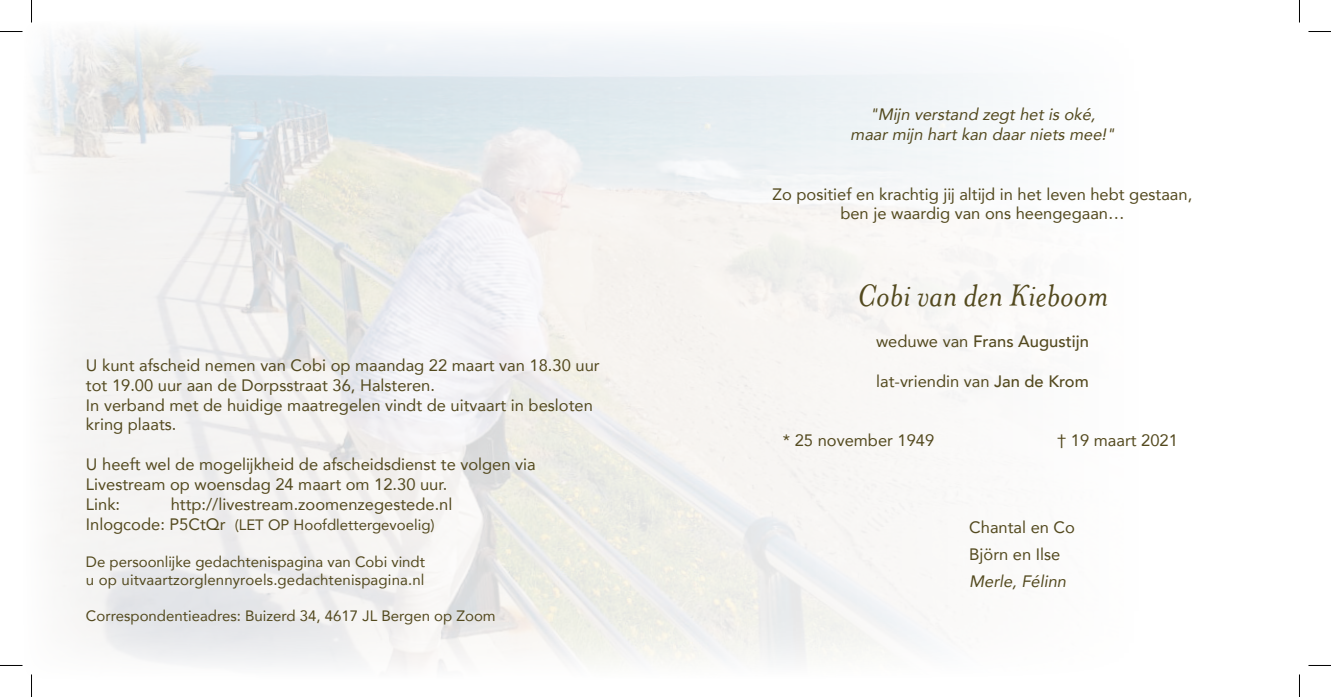
<style>
.page{position:relative;width:1331px;height:697px;background:#fff}
.page>*{position:absolute;margin:0;border:0;box-sizing:border-box;transform-origin:0 0}
.t1{font:italic 36px "Mrs Eaves";color:#53491e}
.t2{font:16.5px/19.8px "Avenir";color:#53491e}
.t3{font:italic 16.5px/19.8px "Avenir";color:#53491e;text-align:center}
.t4{font:500 16.5px "Avenir";color:#53491e}
.t5{font:15px/18px "Avenir";color:#53491e}
.s1{font-size:16.5px}
.s2{font-weight:400}
.s3{font-weight:500}
</style>
<div class="page">
<svg style="left:0;top:31px;width:22px;height:1px"></svg>
<svg style="left:1308px;top:31px;width:22px;height:1px"></svg>
<svg style="left:0;top:665px;width:22px;height:1px"></svg>
<svg style="left:1308px;top:665px;width:22px;height:1px"></svg>
<svg style="left:31px;top:0;width:1px;height:22px"></svg>
<svg style="left:31px;top:674px;width:1px;height:23px"></svg>
<p class="t2" style="left:86px;top:355px;width:515px">U kunt afscheid nemen van Cobi op maandag 22 maart van 18.30 uur tot 19.00 uur aan de Dorpsstraat 36, Halsteren.<br>In verband met de huidige maatregelen vindt de uitvaart in besloten kring plaats.</p>
<p class="t2" style="left:86px;top:454px;width:451px">U heeft wel de mogelijkheid de afscheidsdienst te volgen via<br>Livestream op woensdag 24 maart om 12.30 uur.<br>Link:</p>
<p class="t2" style="left:171px;top:493px;width:283px">http://livestream.zoomenzegestede.nl</p>
<p class="t5" style="left:86px;top:515px;width:350px"><span class="s1">Inlogcode: P5CtQr</span> (LET OP Hoofdlettergevoelig)</p>
<p class="t5" style="left:86px;top:552px;width:340px">De persoonlijke gedachtenispagina van Cobi vindt u op uitvaartzorglennyroels.gedachtenispagina.nl</p>
<p class="t5" style="left:86px;top:606px;width:411px">Correspondentieadres: Buizerd 34, 4617 JL Bergen op Zoom</p>
<p class="t3" style="left:850px;top:104px;width:270px">"Mijn verstand zegthetisoké, maarmijn hartkan daarnietsmee!"</p>
<p class="t2" style="left:772px;top:183px;width:421px;text-align:center">Zo positief en krachtig jij altijd in het leven hebt gestaan, ben je waardig van ons heengegaan…</p>
<h1 class="t1" style="left:856px;top:275px;width:253px">Cobi van den Kieboom</h1>
<p class="t4" style="left:875px;top:327px;width:214px"><span class="s2">weduwe van</span> Frans Augustijn</p>
<p class="t2" style="left:876px;top:371px;width:214px">lat-vriendin van <span class="s3">Jan de Krom</span></p>
<p class="t2" style="left:782px;top:430px;width:153px">* 25 november 1949</p>
<p class="t2" style="left:1056px;top:430px;width:122px">† 19 maart 2021</p>
<p class="t2" style="left:969px;top:513px;width:107px;line-height:27px">Chantal en Co<br>Björn en Ilse</p>
<p class="t3" style="left:969px;top:570px;width:102px">Merle,Félinn</p>
</div>
